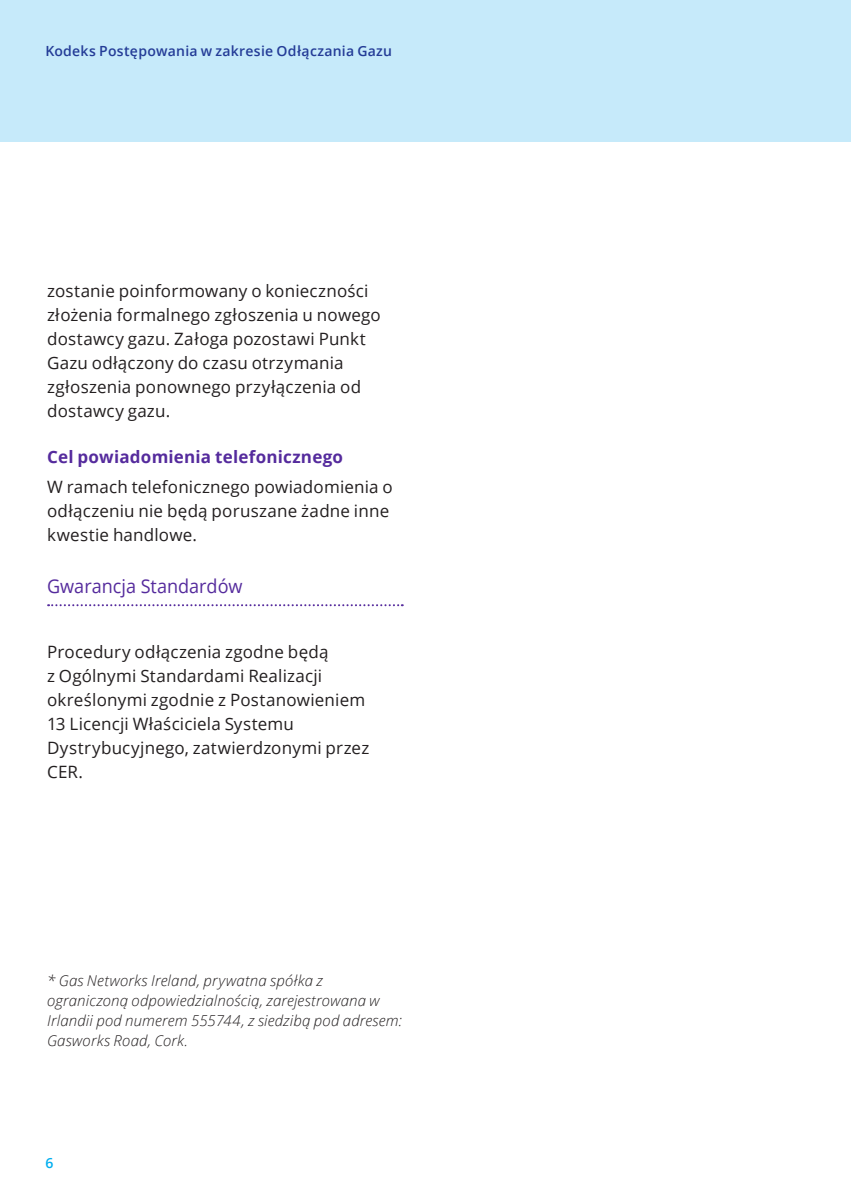
<style>
.page{position:relative;width:851px;height:1191px;background:#fff}
.page>*{position:absolute;margin:0;border:0;box-sizing:border-box;transform-origin:0 0}
.List_Style{font:19px "Open Sans";color:#552b9d;scale:.95 1}
.Main_Body_Text{font:17px/24px "Open Sans";letter-spacing:.01em;color:#231f20}
.Main_Body_Text-2{font:700 17px "Open Sans";letter-spacing:.015em;color:#552b9d}
.Main_Body_Text-3{font:italic 300 15px/20px "Open Sans";letter-spacing:.01em;color:#231f20}
.Main_Body_Text-4{font:600 14px "Open Sans";letter-spacing:.02em;color:#243c97}
.Main_Body_Text-5{font:600 14px "Open Sans";color:#00aeef}
</style>
<div class="page">
<div style="left:0;top:0;width:850px;height:142px;background:#c6eafa"></div>
<hr style="left:850px;top:0;width:1px;height:142px;background:#c6eafa">
<svg style="left:48px;top:604px;width:355px;height:2px"></svg>
<p class="Main_Body_Text-4" style="left:45px;top:41px;width:348px">Kodeks Postępowania w zakresie Odłączania Gazu</p>
<p class="Main_Body_Text" style="left:47px;top:278px;width:335px">zostanie poinformowany o konieczności złożenia formalnego zgłoszenia u nowego dostawcy gazu. Załoga pozostawi Punkt Gazu odłączony do czasu otrzymania zgłoszenia ponownego przyłączenia od dostawcy gazu.</p>
<p class="Main_Body_Text-2" style="left:47px;top:445px;width:297px">Cel powiadomienia telefonicznego</p>
<p class="Main_Body_Text" style="left:47px;top:474px;width:347px">W ramach telefonicznego powiadomienia o odłączeniu nie będą poruszane żadne inne kwestie handlowe.</p>
<p class="List_Style" style="left:47px;top:573px;width:207px">Gwarancja Standardów</p>
<p class="Main_Body_Text" style="left:47px;top:639px;width:324px">Procedury odłączenia zgodne będą<br>z Ogólnymi Standardami Realizacji określonymi zgodnie z Postanowieniem<br>13 Licencji Właściciela Systemu<br>Dystrybucyjnego, zatwierdzonymi przez<br>CER.</p>
<p class="Main_Body_Text-3" style="left:47px;top:970px;width:356px">* Gas Networks Ireland, prywatna spółka z ograniczoną odpowiedzialnością, zarejestrowana w Irlandii pod numerem 555744, z siedzibą pod adresem:<br>Gasworks Road, Cork.</p>
<p class="Main_Body_Text-5" style="left:45px;top:1153px;width:9px">6</p>
</div>
